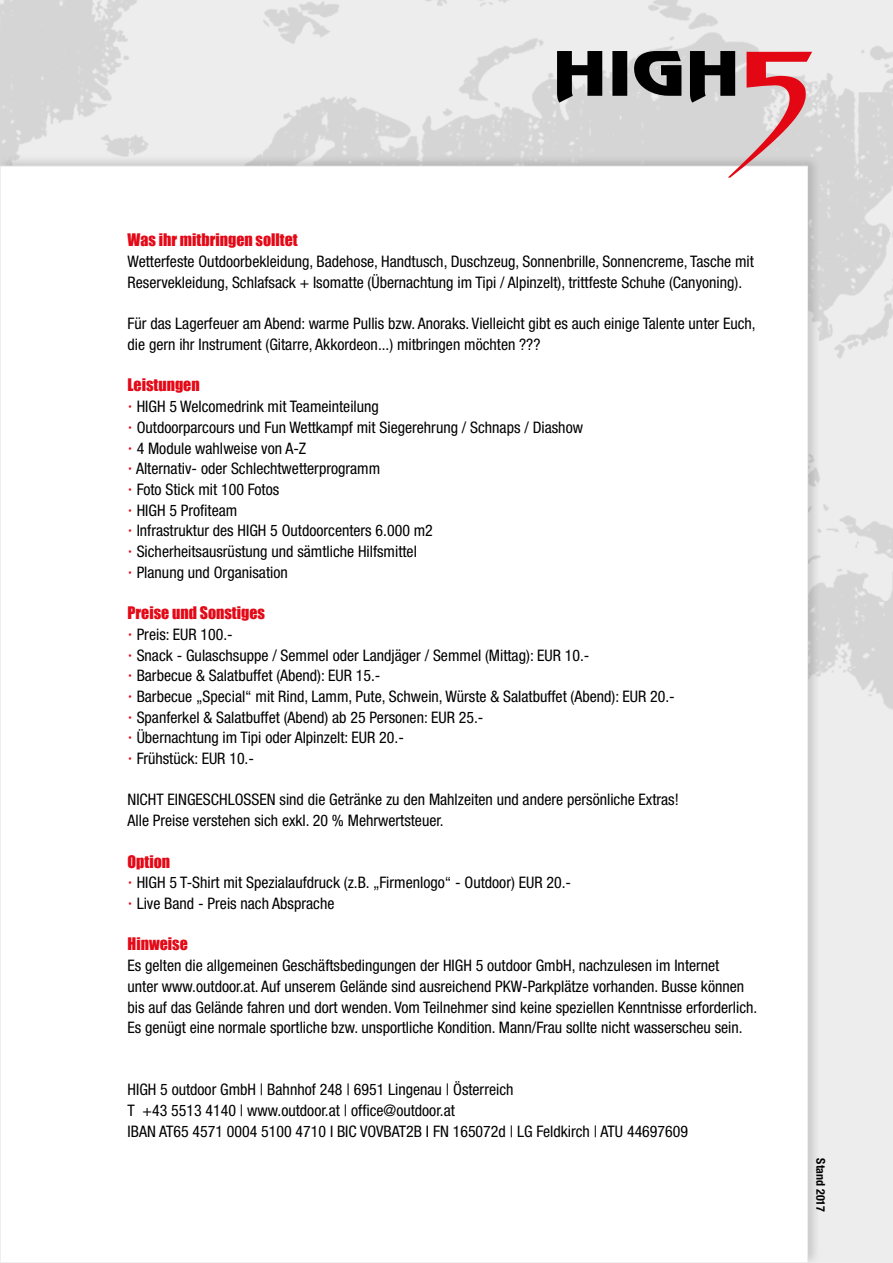
<style>
.page{position:relative;width:893px;height:1263px;background:#ededed}
.page>*{position:absolute;margin:0;border:0;box-sizing:border-box;transform-origin:0 0}
.t1{font:condensed 15.9px/20.7px "Helvetica Neue";color:#000}
.t2{font:15.9px "Impact";color:#e30917}
.t3{font:700 condensed 12px "Helvetica Neue";color:#000}
.s1{font-family:"Impact";font-stretch:normal;color:#e30917}
</style>
<div class="page">
<img style="left:0;top:0;width:893px;height:710px">
<div style="left:0;top:154px;width:821px;height:1109px;background:#000;opacity:.15"></div>
<div style="left:0;top:166px;width:807px;height:1096px;background:#fff"></div>
<svg style="left:557px;top:51px;width:255px;height:127px"></svg>
<p class="t2" style="left:128px;top:228px;width:172px">Was ihr mitbringen solltet</p>
<p class="t1" style="left:128px;top:251px;width:628px">Wetterfeste Outdoorbekleidung, Badehose, Handtusch, Duschzeug, Sonnenbrille, Sonnencreme, Tasche mit<br>Reservekleidung, Schlafsack + Isomatte (Übernachtung im Tipi / Alpinzelt), trittfeste Schuhe (Canyoning).</p>
<p class="t1" style="left:128px;top:313px;width:630px">Für das Lagerfeuer am Abend: warme Pullis bzw. Anoraks. Vielleicht gibt es auch einige Talente unter Euch, die gern ihr Instrument (Gitarre, Akkordeon...) mitbringen möchten ???</p>
<p class="t2" style="left:128px;top:373px;width:74px">Leistungen</p>
<p class="t1" style="left:128px;top:396px;width:457px"><span class="s1">·</span> HIGH 5 Welcomedrink mit Teameinteilung<br><span class="s1">·</span> Outdoorparcours und Fun Wettkampf mit Siegerehrung / Schnaps / Diashow <span class="s1">·</span> 4 Module wahlweise von A-Z<br><span class="s1">·</span> Alternativ- oder Schlechtwetterprogramm<br><span class="s1">·</span> Foto Stick mit 100 Fotos<br><span class="s1">·</span> HIGH 5 Profiteam<br><span class="s1">·</span> Infrastruktur des HIGH 5 Outdoorcenters 6.000 m2<br><span class="s1">·</span> Sicherheitsausrüstung und sämtliche Hilfsmittel<br><span class="s1">·</span> Planung und Organisation</p>
<p class="t2" style="left:128px;top:600px;width:139px">Preise und Sonstiges</p>
<p class="t1" style="left:128px;top:624px;width:549px"><span class="s1">·</span> Preis: EUR 100.-<br><span class="s1">·</span> Snack - Gulaschsuppe / Semmel oder Landjäger / Semmel (Mittag): EUR 10.-<br><span class="s1">·</span> Barbecue &amp; Salatbuffet (Abend): EUR 15.-<br><span class="s1">·</span> Barbecue „Special“ mit Rind, Lamm, Pute, Schwein, Würste &amp; Salatbuffet (Abend): EUR 20.- <span class="s1">·</span> Spanferkel &amp; Salatbuffet (Abend) ab 25 Personen: EUR 25.-<br><span class="s1">·</span> Übernachtung im Tipi oder Alpinzelt: EUR 20.-<br><span class="s1">·</span> Frühstück: EUR 10.-</p>
<p class="t1" style="left:128px;top:789px;width:553px">NICHT EINGESCHLOSSEN sind die Getränke zu den Mahlzeiten und andere persönliche Extras!<br>Alle Preise verstehen sich exkl. 20 % Mehrwertsteuer.</p>
<p class="t2" style="left:128px;top:849px;width:44px">Option</p>
<p class="t1" style="left:128px;top:872px;width:445px"><span class="s1">·</span> HIGH 5 T-Shirt mit Spezialaufdruck (z.B. „Firmenlogo“ - Outdoor) EUR 20.- <span class="s1">·</span> Live Band - Preis nach Absprache</p>
<p class="t2" style="left:128px;top:932px;width:62px">Hinweise</p>
<p class="t1" style="left:128px;top:955px;width:631px">Es gelten die allgemeinen Geschäftsbedingungen der HIGH 5 outdoor GmbH, nachzulesen im Internet<br>unter www.outdoor.at. Auf unserem Gelände sind ausreichend PKW-Parkplätze vorhanden. Busse können bis auf das Gelände fahren und dort wenden. Vom Teilnehmer sind keine speziellen Kenntnisse erforderlich.<br>Es genügt eine normale sportliche bzw. unsportliche Kondition. Mann/Frau sollte nicht wasserscheu sein.</p>
<p class="t1" style="left:128px;top:1079px;width:562px">HIGH 5 outdoor GmbH | Bahnhof 248 | 6951 Lingenau | Österreich<br>T +43 5513 4140 | www.outdoor.at | office@outdoor.at<br>IBAN AT65 4571 0004 5100 4710 I BIC VOVBAT2B I FN 165072d | LG Feldkirch | ATU 44697609</p>
<p class="t3" style="left:831px;top:1158px;width:55px;rotate:90deg">Stand 2017</p>
</div>
